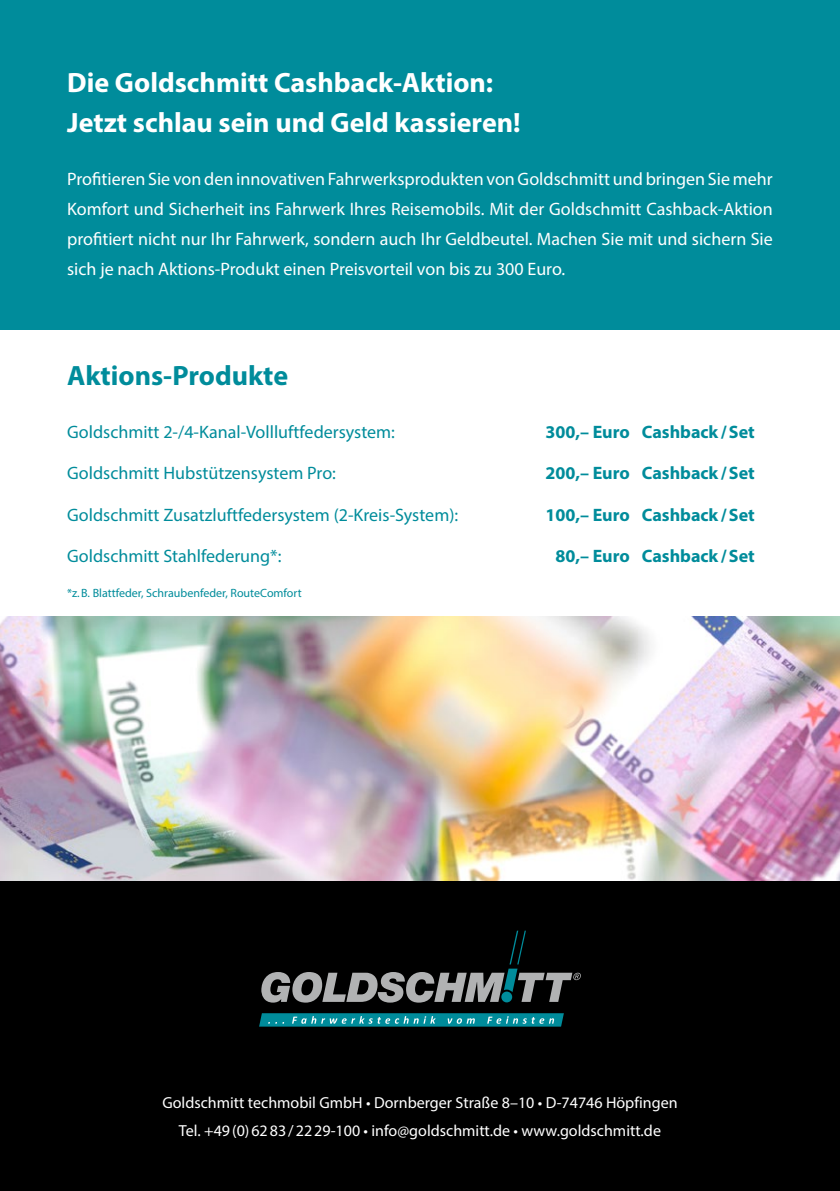
<style>
.page{position:relative;width:840px;height:1191px;background:#fff}
.page>*{position:absolute;margin:0;border:0;box-sizing:border-box;transform-origin:0 0}
.t1{font:700 28px/40px "Myriad Pro";color:#fff}
.t2{font:700 28px "Myriad Pro";color:#008c9b}
.t3{font:18px/30px "Myriad Pro";color:#fff;text-align:justify}
.t4{font:18px "Myriad Pro";color:#008c9b}
.t5{font:700 18px "Myriad Pro";color:#008c9b}
.t6{font:16px/28px "Myriad Pro";color:#fff;text-align:center}
.t7{font:12px "Myriad Pro";color:#008c9b}
</style>
<div class="page">
<div style="left:0;top:870px;width:839px;height:321px;background:#000"></div>
<div style="left:0;top:0;width:839px;height:329px;background:#008c9b"></div>
<svg style="left:259px;top:1013px;width:304px;height:13px;background:#1a94a1"></svg>
<svg style="left:261px;top:930px;width:319px;height:72px"></svg>
<img style="left:0;top:617px;width:839px;height:263px">
<h1 class="t1" style="left:67px;top:62px;width:455px">Die Goldschmitt Cashback-Aktion:<br>Jetzt schlau sein und Geld kassieren!</h1>
<p class="t3" style="left:67px;top:163px;width:706px">Profitieren Sie von den innovativen Fahrwerksprodukten von Goldschmitt und bringen Sie mehr Komfort und Sicherheit ins Fahrwerk Ihres Reisemobils. Mit der Goldschmitt Cashback-Aktion profitiert nicht nur Ihr Fahrwerk, sondern auch Ihr Geldbeutel. Machen Sie mit und sichern Sie sich je nach Aktions-Produkt einen Preisvorteil von bis zu 300 Euro.</p>
<h1 class="t2" style="left:67px;top:358px;width:222px">Aktions-Produkte</h1>
<p class="t4" style="left:67px;top:421px;width:329px">Goldschmitt 2-/4-Kanal-Vollluftfedersystem:</p>
<p class="t5" style="left:545px;top:420px;width:211px">300,– Euro Cashback/Set</p>
<p class="t4" style="left:67px;top:462px;width:270px">Goldschmitt Hubstützensystem Pro:</p>
<p class="t5" style="left:545px;top:461px;width:211px">200,– Euro Cashback/Set</p>
<p class="t4" style="left:67px;top:503px;width:392px">Goldschmitt Zusatzluftfedersystem (2-Kreis-System):</p>
<p class="t5" style="left:545px;top:503px;width:211px">100,– Euro Cashback/Set</p>
<p class="t4" style="left:67px;top:545px;width:216px">Goldschmitt Stahlfederung*:</p>
<p class="t5" style="left:555px;top:544px;width:201px">80,– Euro Cashback/Set</p>
<p class="t7" style="left:67px;top:585px;width:236px">*z.B. Blattfeder, Schraubenfeder, RouteComfort</p>
<p class="t6" style="left:162px;top:1088px;width:516px">Goldschmitt techmobil GmbH • Dornberger Straße 8–10 • D-74746 Höpfingen<br>Tel. +49(0)6283/2229-100 • info@goldschmitt.de • www.goldschmitt.de</p>
</div>
